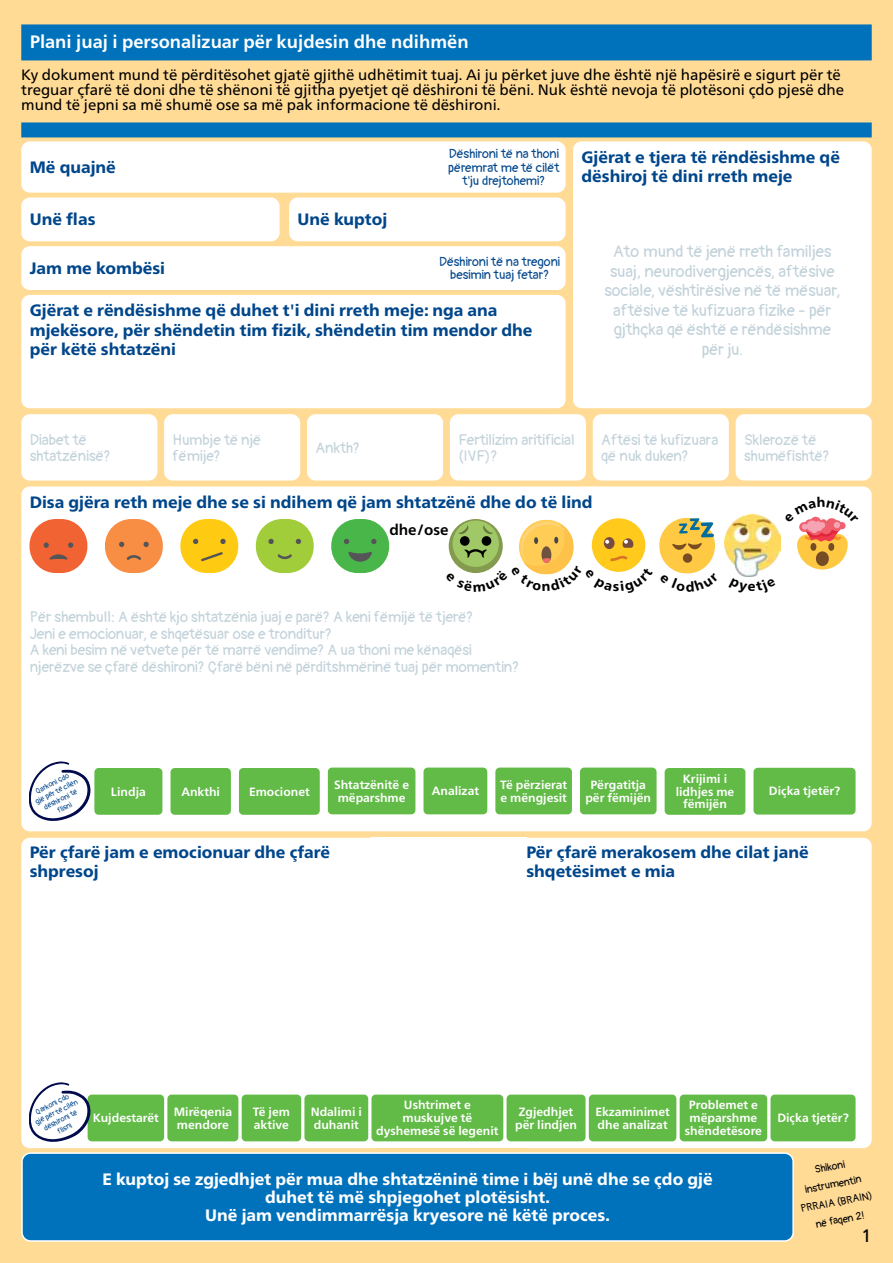
<style>
.page{position:relative;width:893px;height:1263px;background:#ffdb96}
.page>*{position:absolute;margin:0;border:0;box-sizing:border-box;transform-origin:0 0}
.t1{font:700 18px "Frutiger Neue LTW1 G";color:#fff}
.t2{font:18px "Frutiger Neue LTW1 G";color:#000}
.t3{font:800 16.5px/19.5px "Frutiger Neue LTW1 G";color:#00468b}
.t4{font:16.5px/19.5px "Pangolin";color:#c2d2da;text-align:center}
.t5{font:800 16.5px/18px "Frutiger Neue LTW1 G";color:#fff;text-align:center}
.t6{font:15px/16.5px "Pangolin";color:#c2d2da}
.t7{font:15px/15px "Frutiger Neue LTW1 G";color:#000}
.t8{font:700 15px "Frutiger Neue LTW1 G";color:#000}
.t9{font:12.75px/13.5px "Pangolin";color:#00468b;text-align:center}
.t10{font:700 12px/12.8px "Frutiger Neue LTW1 G";color:#fff}
.t11{font:10.5px/18px "Pangolin";color:#000;text-align:center}
.t12{font:7.5px/9px "Pangolin";color:#00468b;text-align:center}
</style>
<div class="page">
<div style="left:21px;top:24px;width:851px;height:36px;background:#0072bc"></div>
<div style="left:21px;top:122px;width:851px;height:15px;background:#0072bc"></div>
<div style="left:573px;top:141px;width:299px;height:267px;background:#fff;border-radius:9px"></div>
<div style="left:21px;top:198px;width:259px;height:43px;background:#fff;border-radius:9px"></div>
<div style="left:289px;top:198px;width:277px;height:43px;background:#fff;border-radius:9px"></div>
<div style="left:21px;top:414px;width:136px;height:66px;background:#fff;border-radius:9px"></div>
<div style="left:164px;top:414px;width:136px;height:66px;background:#fff;border-radius:9px"></div>
<div style="left:307px;top:414px;width:136px;height:66px;background:#fff;border-radius:9px"></div>
<div style="left:450px;top:414px;width:136px;height:66px;background:#fff;border-radius:9px"></div>
<div style="left:593px;top:414px;width:136px;height:66px;background:#fff;border-radius:9px"></div>
<div style="left:736px;top:414px;width:136px;height:66px;background:#fff;border-radius:9px"></div>
<div style="left:21px;top:295px;width:545px;height:113px;background:#fff;border-radius:9px"></div>
<div style="left:21px;top:141px;width:545px;height:52px;background:#fff;border-radius:9px"></div>
<div style="left:21px;top:246px;width:545px;height:44px;background:#fff;border-radius:9px"></div>
<div style="left:371px;top:838px;width:155px;height:310px;background:#fff"></div>
<div style="left:21px;top:838px;width:363px;height:310px;background:#fff;border-radius:9px"></div>
<div style="left:21px;top:486px;width:851px;height:345px;background:#fff;border-radius:9px"></div>
<div style="left:518px;top:838px;width:354px;height:310px;background:#fff;border-radius:9px"></div>
<div style="left:753px;top:768px;width:102px;height:46px;background:#62bb46;border-radius:4px"></div>
<div style="left:665px;top:768px;width:80px;height:47px;background:#62bb46;border-radius:4px"></div>
<div style="left:580px;top:767px;width:77px;height:47px;background:#62bb46;border-radius:4px"></div>
<div style="left:495px;top:767px;width:77px;height:47px;background:#62bb46;border-radius:4px"></div>
<div style="left:423px;top:767px;width:64px;height:47px;background:#62bb46;border-radius:4px"></div>
<div style="left:328px;top:767px;width:87px;height:47px;background:#62bb46;border-radius:4px"></div>
<div style="left:239px;top:768px;width:81px;height:47px;background:#62bb46;border-radius:4px"></div>
<div style="left:171px;top:768px;width:60px;height:47px;background:#62bb46;border-radius:4px"></div>
<div style="left:94px;top:768px;width:68px;height:47px;background:#62bb46;border-radius:4px"></div>
<svg style="left:29px;top:761px;width:62px;height:60px"></svg>
<div style="left:770px;top:1094px;width:85px;height:47px;background:#62bb46;border-radius:4px"></div>
<div style="left:88px;top:1094px;width:76px;height:47px;background:#62bb46;border-radius:4px"></div>
<div style="left:167px;top:1094px;width:71px;height:47px;background:#62bb46;border-radius:4px"></div>
<div style="left:242px;top:1094px;width:59px;height:47px;background:#62bb46;border-radius:4px"></div>
<div style="left:304px;top:1094px;width:64px;height:47px;background:#62bb46;border-radius:4px"></div>
<div style="left:371px;top:1094px;width:132px;height:47px;background:#62bb46;border-radius:4px"></div>
<div style="left:507px;top:1094px;width:79px;height:47px;background:#62bb46;border-radius:4px"></div>
<div style="left:589px;top:1094px;width:87px;height:47px;background:#62bb46;border-radius:4px"></div>
<div style="left:680px;top:1094px;width:87px;height:47px;background:#62bb46;border-radius:4px"></div>
<svg style="left:29px;top:1082px;width:62px;height:60px"></svg>
<div style="left:22px;top:1153px;width:771px;height:88px;background:#0072bc;border-radius:9px"></div>
<div style="left:21px;top:1152px;width:773px;height:90px;border:2px solid #fff;border-radius:9px"></div>
<div style="left:331px;top:519px;width:58px;height:54px;background:#48b649;border-radius:26px"></div>
<svg style="left:348px;top:551px;width:24px;height:11px"></svg>
<svg style="left:371px;top:539px;width:5px;height:5px"></svg>
<svg style="left:344px;top:539px;width:5px;height:5px"></svg>
<div style="left:256px;top:519px;width:58px;height:54px;background:#a2cd3b;border-radius:26px"></div>
<svg style="left:296px;top:539px;width:5px;height:5px"></svg>
<svg style="left:268px;top:539px;width:6px;height:5px"></svg>
<svg style="left:278px;top:554px;width:14px;height:5px"></svg>
<div style="left:180px;top:519px;width:58px;height:54px;background:#ffcb12;border-radius:26px"></div>
<svg style="left:220px;top:539px;width:6px;height:5px"></svg>
<svg style="left:193px;top:539px;width:5px;height:5px"></svg>
<svg style="left:201px;top:552px;width:22px;height:10px"></svg>
<div style="left:105px;top:519px;width:58px;height:54px;background:#f78e43;border-radius:26px"></div>
<svg style="left:127px;top:555px;width:14px;height:5px"></svg>
<svg style="left:144px;top:542px;width:5px;height:5px"></svg>
<svg style="left:119px;top:542px;width:5px;height:5px"></svg>
<div style="left:30px;top:519px;width:57px;height:54px;background:#f16332;border-radius:26px"></div>
<svg style="left:68px;top:542px;width:5px;height:6px"></svg>
<svg style="left:44px;top:542px;width:5px;height:6px"></svg>
<svg style="left:49px;top:554px;width:19px;height:6px"></svg>
<img style="left:725px;top:515px;width:56px;height:61px">
<svg style="left:659px;top:518px;width:56px;height:56px"></svg>
<svg style="left:797px;top:516px;width:51px;height:53px"></svg>
<svg style="left:448px;top:519px;width:198px;height:56px"></svg>
<p class="t1" style="left:30px;top:31px;width:440px">Plani juaj i personalizuar për kujdesin dhe ndihmën</p>
<p class="t7" style="left:21px;top:67px;width:824px">Ky dokument mund të përditësohet gjatë gjithë udhëtimit tuaj. Ai ju përket juve dhe është një hapësirë e sigurt për të treguar çfarë të doni dhe të shënoni të gjitha pyetjet që dëshironi të bëni. Nuk është nevoja të plotësoni çdo pjesë dhe mund të jepni sa më shumë ose sa më pak informacione të dëshironi.</p>
<p class="t3" style="left:581px;top:147px;width:260px">Gjërat e tjera të rëndësishme që dëshiroj të dini rreth meje</p>
<p class="t3" style="left:30px;top:157px;width:88px">Më quajnë</p>
<p class="t9" style="left:448px;top:145px;width:113px">Dëshironi të na thoni përemrat me të cilët t'ju drejtohemi?</p>
<p class="t3" style="left:30px;top:210px;width:67px">Unë flas</p>
<p class="t3" style="left:298px;top:210px;width:91px">Unë kuptoj</p>
<p class="t3" style="left:30px;top:258px;width:137px">Jam me kombësi</p>
<p class="t9" style="left:439px;top:253px;width:123px">Dëshironi të na tregoni besimin tuaj fetar?</p>
<p class="t3" style="left:30px;top:301px;width:504px">Gjërat e rëndësishme që duhet t'i dini rreth meje: nga ana mjekësore, për shëndetin tim fizik, shëndetin tim mendor dhe për këtë shtatzëni</p>
<p class="t4" style="left:604px;top:239px;width:237px">Ato mund të jenë rreth familjes suaj, neurodivergjencës, aftësive sociale, vështirësive në të mësuar, aftësive të kufizuara fizike - për gjthçka që është e rëndësishme për ju.</p>
<p class="t6" style="left:30px;top:429px;width:82px">Diabet të shtatzënisë?</p>
<p class="t6" style="left:173px;top:429px;width:90px">Humbje të një fëmije?</p>
<p class="t6" style="left:315px;top:437px;width:46px">Ankth?</p>
<p class="t6" style="left:458px;top:429px;width:118px">Fertilizim aritificial (IVF)?</p>
<p class="t6" style="left:601px;top:429px;width:119px">Aftësi të kufizuara që nuk duken?</p>
<p class="t6" style="left:744px;top:429px;width:87px">Sklerozë të shumëfishtë?</p>
<p class="t3" style="left:30px;top:492px;width:564px">Disa gjëra reth meje dhe se si ndihem që jam shtatzënë dhe do të lind</p>
<p class="t8" style="left:389px;top:521px;width:61px">dhe/ose</p>
<p class="t6" style="left:30px;top:606px;width:491px">Për shembull: A është kjo shtatzënia juaj e parë? A keni fëmijë të tjerë?<br>Jeni e emocionuar, e shqetësuar ose e tronditur?<br>A keni besim në vetvete për të marrë vendime? A ua thoni me kënaqësi njerëzve se çfarë dëshironi? Çfarë bëni në përditshmërinë tuaj për momentin?</p>
<p class="t12" style="left:34px;top:786px;width:38px;rotate:-27deg">Qarkoni çdo</p>
<p class="t12" style="left:33px;top:797px;width:48px;rotate:-27deg">gjë për të cilën dëshironi të<br>fl isni</p>
<p class="t10" style="left:111px;top:785px;width:36px">Lindja</p>
<p class="t10" style="left:181px;top:785px;width:40px">Ankthi</p>
<p class="t10" style="left:249px;top:785px;width:62px">Emocionet</p>
<p class="t10" style="left:334px;top:778px;width:76px">Shtatzënitë e mëparshme</p>
<p class="t10" style="left:432px;top:784px;width:49px">Analizat</p>
<p class="t10" style="left:500px;top:778px;width:68px">Të përzierat e mëngjesit</p>
<p class="t10" style="left:585px;top:778px;width:67px;text-align:center">Përgatitja për fëmijën</p>
<p class="t10" style="left:676px;top:772px;width:60px;text-align:center">Krijimi i lidhjes me fëmijën</p>
<p class="t10" style="left:769px;top:785px;width:73px">Diçka tjetër?</p>
<p class="t3" style="left:30px;top:842px;width:302px">Për çfarë jam e emocionuar dhe çfarë shpresoj</p>
<p class="t3" style="left:526px;top:842px;width:284px">Për çfarë merakosem dhe cilat janë shqetësimet e mia</p>
<p class="t12" style="left:29px;top:1109px;width:48px;rotate:-27deg">Qarkoni çdo gjë për të cilën dëshironi të<br>fl isni</p>
<p class="t10" style="left:174px;top:1105px;width:60px">Mirëqenia mendore</p>
<p class="t10" style="left:253px;top:1105px;width:39px">Të jem aktive</p>
<p class="t10" style="left:311px;top:1105px;width:53px">Ndalimi i duhanit</p>
<p class="t10" style="left:376px;top:1099px;width:124px;text-align:center">Ushtrimet e muskujve të dyshemesë së legenit</p>
<p class="t10" style="left:515px;top:1105px;width:63px;text-align:center">Zgjedhjet për lindjen</p>
<p class="t10" style="left:595px;top:1105px;width:76px">Ekzaminimet dhe analizat</p>
<p class="t10" style="left:685px;top:1099px;width:79px;text-align:center">Problemet e mëparshme shëndetësore</p>
<p class="t10" style="left:93px;top:1111px;width:67px">Kujdestarët</p>
<p class="t10" style="left:777px;top:1111px;width:73px">Diçka tjetër?</p>
<p class="t5" style="left:102px;top:1170px;width:612px">E kuptoj se zgjedhjet për mua dhe shtatzëninë time i bëj unë dhe se çdo gjë duhet të më shpjegohet plotësisht.<br>Unë jam vendimmarrësja kryesore në këtë proces.</p>
<p class="t11" style="left:792px;top:1163px;width:74px;rotate:-11deg">Shikoni instrumentin<br>PRRAIA (BRAIN) në faqen 2!</p>
<p class="t2" style="left:861px;top:1225px;width:12px">1</p>
</div>
